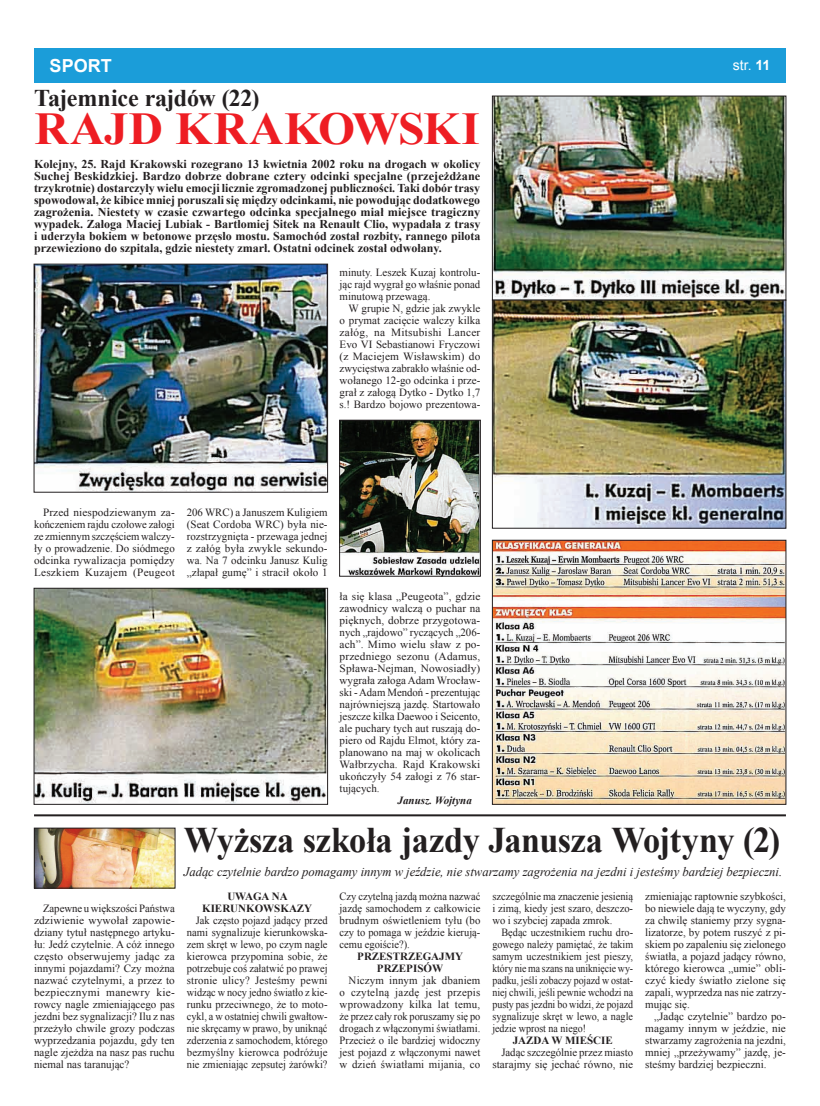
<style>
.page{position:relative;width:820px;height:1106px;background:#fff}
.page>*{position:absolute;margin:0;border:0;box-sizing:border-box;transform-origin:0 0}
.t1{font:700 45.6px "Times New Roman";letter-spacing:.03em;color:#ee1d23;scale:1.04 1}
.t2{font:700 36px "Times New Roman";letter-spacing:-.01em;color:#231f20;scale:.95 1}
.t3{font:700 24px "Times New Roman";letter-spacing:-.01em;color:#231f20}
.t4{font:700 18px "Arial";color:#fff}
.t5{font:14px "Arial";color:#fff}
.t6{font:italic 13px "Times New Roman";color:#231f20}
.t7{font:700 12px/12px "Times New Roman";color:#231f20;text-align:justify}
.t8{font:11px/12px "Times New Roman";color:#231f20;text-align:justify}
.t9{font:11px/12px "Times New Roman";color:#231f20;text-align:justify;scale:.95 1}
.t10{font:11px/12px "Times New Roman";color:#231f20;text-align:justify;scale:.93 1}
.t11{font:700 11px "Times New Roman";color:#231f20}
.t12{font:italic 700 11px "Times New Roman";color:#231f20}
.s1{font-weight:700}
</style>
<div class="page">
<hr style="left:34px;top:814px;width:751px;height:2px;background:#231f20">
<img style="left:36px;top:266px;width:290px;height:224px">
<div style="left:34px;top:264px;width:294px;height:228px;border:1px solid #231f20"></div>
<img style="left:36px;top:590px;width:290px;height:212px">
<div style="left:34px;top:588px;width:294px;height:216px;border:1px solid #231f20"></div>
<img style="left:494px;top:98px;width:289px;height:428px">
<div style="left:492px;top:96px;width:293px;height:204px;border:1px solid #231f20"></div>
<div style="left:492px;top:300px;width:293px;height:228px;border:1px solid #231f20"></div>
<img style="left:494px;top:542px;width:289px;height:260px">
<div style="left:492px;top:540px;width:293px;height:264px;border:1px solid #231f20"></div>
<img style="left:341px;top:422px;width:137px;height:152px">
<div style="left:339px;top:420px;width:141px;height:156px;border:1px solid #231f20"></div>
<img style="left:36px;top:829px;width:137px;height:57px">
<div style="left:34px;top:827px;width:141px;height:61px;border:1px solid #231f20"></div>
<div style="left:34px;top:48px;width:751px;height:34px;background:#1b9dd9"></div>
<h3 class="t4" style="left:50px;top:53px;width:64px">SPORT</h3>
<p class="t5" style="left:732px;top:56px;width:39px">str. <span class="s1">11</span></p>
<h3 class="t3" style="left:34px;top:81px;width:227px">Tajemnice rajdów (22)</h3>
<h1 class="t1" style="left:34px;top:97px;width:205px">Rajd Krakowski</h1>
<p class="t7" style="left:34px;top:158px;width:447px">Kolejny, 25. Rajd Krakowski rozegrano 13 kwietnia 2002 roku na drogach w okolicy Suchej Beskidzkiej. Bardzo dobrze dobrane cztery odcinki specjalne (przejeżdżane trzykrotnie) dostarczyły wielu emocji licznie zgromadzonej publiczności. Taki dobór trasy spowodował, że kibice mniej poruszali się między odcinkami, nie powodując dodatkowego zagrożenia. Niestety w czasie czwartego odcinka specjalnego miał miejsce tragiczny wypadek. Załoga Maciej Lubiak - Bartłomiej Sitek na Renault Clio, wypadała z trasy i uderzyła bokiem w betonowe przęsło mostu. Samochód został rozbity, rannego pilota przewieziono do szpitala, gdzie niestety zmarł. Ostatni odcinek został odwołany.</p>
<p class="t8" style="left:339px;top:266px;width:142px">minuty. Leszek Kuzaj kontrolu&shy;jąc rajd wygrał go właśnie ponad minutową przewagą.</p>
<p class="t8" style="left:339px;top:302px;width:142px;text-indent:9px">W grupie N, gdzie jak zwykle o prymat zacięcie walczy kilka załóg, na Mitsubishi Lancer Evo VI Sebastianowi Fryczowi (z Maciejem Wisławskim) do zwycięstwa zabrakło właśnie od&shy;wołanego 12-go odcinka i prze&shy;grał z załogą Dytko - Dytko 1,7 s.! Bardzo bojowo prezentowa-</p>
<p class="t8" style="left:34px;top:506px;width:142px;text-indent:9px">Przed niespodziewanym za&shy;kończeniem rajdu czołowe załogi ze zmiennym szczęściem walczy&shy;ły o prowadzenie. Do siódmego odcinka rywalizacja pomiędzy Leszkiem Kuzajem (Peugeot</p>
<p class="t8" style="left:187px;top:506px;width:142px">206 WRC) a Januszem Kuligiem (Seat Cordoba WRC) była nie&shy;rozstrzygnięta - przewaga jednej z załóg była zwykle sekundo&shy;wa. Na 7 odcinku Janusz Kulig „złapał gumę” i stracił około 1</p>
<p class="t8" style="left:34px;top:902px;width:142px;text-indent:9px">Zapewne u większości Państwa zdziwienie wywołał zapowie&shy;dziany tytuł następnego artyku&shy;łu: Jedź czytelnie. A cóż innego często obserwujemy jadąc za innymi pojazdami? Czy można nazwać czytelnymi, a przez to bezpiecznymi manewry kie&shy;rowcy nagle zmieniającego pas jezdni bez sygnalizacji? Ilu z nas przeżyło chwile grozy podczas wyprzedzania pojazdu, gdy ten nagle zjeżdża na nasz pas ruchu niemal nas taranując?</p>
<p class="t8" style="left:339px;top:590px;width:142px">ła się klasa „Peugeota”, gdzie zawodnicy walczą o puchar na pięknych, dobrze przygotowa&shy;nych „rajdowo” ryczących „206- ach”. Mimo wielu sław z po&shy;przedniego sezonu (Adamus, Spława-Nejman, Nowosiadły) wygrała załoga Adam Wrocław&shy;ski -Adam Mendoń - prezentując najrówniejszą jazdę. Startowało jeszcze kilka Daewoo i Seicento, ale puchary tych aut ruszają do&shy;piero od Rajdu Elmot, który za&shy;planowano na maj w okolicach Wałbrzycha. Rajd Krakowski ukończyły 54 załogi z 76 star&shy;tujących.</p>
<p class="t12" style="left:397px;top:793px;width:76px">Janusz. Wojtyna</p>
<h2 class="t2" style="left:184px;top:815px;width:629px">Wyższa szkoła jazdy Janusza Wojtyny (2)</h2>
<p class="t6" style="left:184px;top:863px;width:599px">Jadąc czytelnie bardzo pomagamy innym w jeździe, nie stwarzamy zagrożenia na jezdni i jesteśmy bardziej bezpieczni.</p>
<p class="t11" style="left:227px;top:889px;width:18px">Uwaga</p>
<p class="t11" style="left:271px;top:889px;width:9px">na</p>
<p class="t11" style="left:202px;top:901px;width:9px">kierunkowskazy</p>
<p class="t9" style="left:187px;top:914px;width:150px;text-indent:9px">Jak często pojazd jadący przed nami sygnalizuje kierunkowska&shy;zem skręt w lewo, po czym nagle kierowca przypomina sobie, że potrzebuje coś załatwić po prawej stronie ulicy? Jesteśmy pewni widząc w nocy jedno światło z kie&shy;runku przeciwnego, że to moto&shy;cykl, a w ostatniej chwili gwałtow&shy;nie skręcamy w prawo, by uniknąć zderzenia z samochodem, którego bezmyślny kierowca podróżuje nie zmieniając zepsutej żarówki?</p>
<p class="t9" style="left:339px;top:890px;width:150px">Czy czytelną jazdą można nazwać jazdę samochodem z całkowicie brudnym oświetleniem tyłu (bo czy to pomaga w jeździe kierują&shy;cemu egoiście?).</p>
<p class="t11" style="left:357px;top:949px;width:16px">Przestrzega</p>
<p class="t11" style="left:439px;top:949px;width:16px">jmy</p>
<p class="t11" style="left:377px;top:961px;width:8px">przepis</p>
<p class="t11" style="left:423px;top:961px;width:18px">ów</p>
<p class="t8" style="left:339px;top:974px;width:142px;text-indent:9px">Niczym innym jak dbaniem o czytelną jazdę jest przepis wprowadzony kilka lat temu, że przez cały rok poruszamy się po drogach z włączonymi światłami.<br>Przecież o ile bardziej widoczny jest pojazd z włączonymi nawet w dzień światłami mijania, co</p>
<p class="t9" style="left:492px;top:890px;width:150px">szczególnie ma znaczenie jesienią i zimą, kiedy jest szaro, deszczo&shy;wo i szybciej zapada zmrok.</p>
<p class="t10" style="left:492px;top:926px;width:153px;text-indent:9px">Będąc uczestnikiem ruchu dro&shy;gowego należy pamiętać, że takim samym uczestnikiem jest pieszy, który nie ma szans na uniknięcie wy&shy;padku, jeśli zobaczy pojazd w ostat&shy;niej chwili, jeśli pewnie wchodzi na pusty pas jezdni bo widzi, że pojazd sygnalizuje skręt w lewo, a nagle jedzie wprost na niego!</p>
<p class="t11" style="left:512px;top:1033px;width:9px">Jazda</p>
<p class="t11" style="left:551px;top:1033px;width:8px">wmieście</p>
<p class="t8" style="left:492px;top:1046px;width:142px;text-align:right">Jadąc szczególnie przez miasto starajmy się jechać równo, nie</p>
<p class="t8" style="left:645px;top:890px;width:142px">zmieniając raptownie szybkości, bo niewiele dają te wyczyny, gdy za chwilę staniemy przy sygna&shy;lizatorze, by potem ruszyć z pi&shy;skiem po zapaleniu się zielonego światła, a pojazd jadący równo, którego kierowca „umie” obli&shy;czyć kiedy światło zielone się zapali, wyprzedza nas nie zatrzy&shy;mując się.</p>
<p class="t8" style="left:645px;top:1010px;width:142px;text-indent:9px">„Jadąc czytelnie” bardzo po&shy;magamy innym w jeździe, nie stwarzamy zagrożenia na jezdni, mniej „przeżywamy” jazdę, je&shy;steśmy bardziej bezpieczni.</p>
</div>
